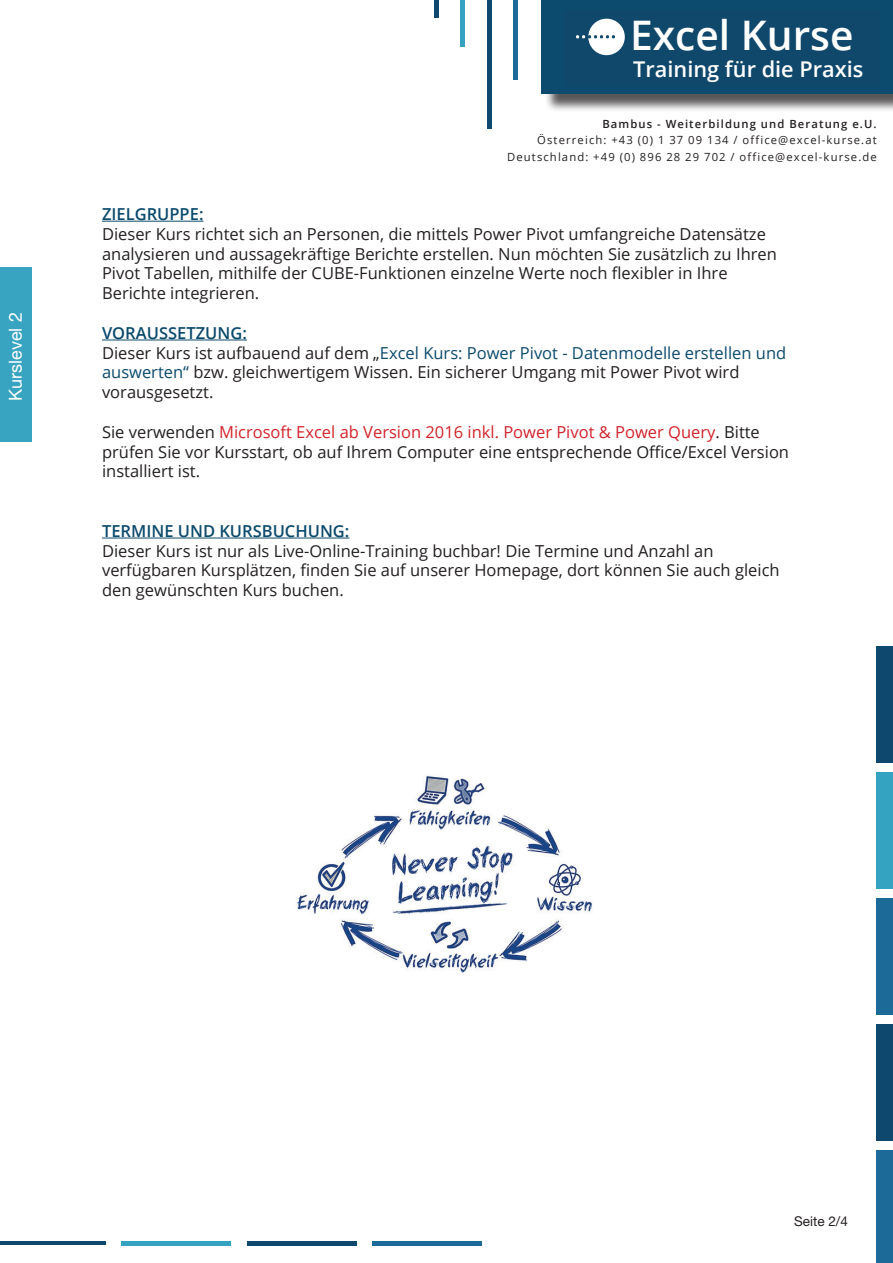
<style>
.page{position:relative;width:893px;height:1263px;background:#fff}
.page>*{position:absolute;margin:0;border:0;box-sizing:border-box;transform-origin:0 0}
.t1{font:600 40.8px "Open Sans";color:#fff}
.t2{font:600 21.75px "Open Sans";color:#fff}
.t3{font:18px "Helvetica Neue LT Std";color:#fff}
.t4{font:16.5px/19.8px "Open Sans";color:#231f20}
.t5{font:600 16.5px "Open Sans";color:#0c4a6c}
.t6{font:13.5px "Helvetica Neue LT Std";color:#231f20}
.t7{font:11.25px/16.5px "Open Sans";letter-spacing:.1em;color:#231f20;text-align:right}
.t8{font:600 11.25px "Open Sans";letter-spacing:.1em;color:#231f20}
.s1{font-weight:600;color:#0c4a6c}
.s2{color:#0c4a6c}
.s3{color:#d1232a}
</style>
<div class="page">
<div style="left:877px;top:772px;width:16px;height:117px;background:#34a3c1"></div>
<div style="left:877px;top:646px;width:16px;height:117px;background:#0e486e"></div>
<div style="left:877px;top:898px;width:16px;height:117px;background:#1b6a98"></div>
<div style="left:877px;top:1024px;width:16px;height:117px;background:#0e486e"></div>
<hr style="left:0;top:1241px;width:105px;height:4px;background:#0e486e">
<hr style="left:122px;top:1241px;width:109px;height:4px;background:#34a3c1">
<hr style="left:247px;top:1241px;width:109px;height:4px;background:#0e486e">
<hr style="left:372px;top:1241px;width:110px;height:4px;background:#1b6a98">
<div style="left:877px;top:1150px;width:16px;height:113px;background:#1b6a98"></div>
<div style="left:434px;top:0;width:5px;height:17px;background:#0e486e"></div>
<hr style="left:461px;top:0;width:4px;height:47px;background:#34a3c1">
<hr style="left:487px;top:0;width:4px;height:129px;background:#0e486e">
<hr style="left:513px;top:0;width:4px;height:79px;background:#1b6a98">
<div style="left:544px;top:0;width:349px;height:113px;background:#231f20;opacity:.75"></div>
<div style="left:542px;top:0;width:351px;height:94px;background:#0c4b6d"></div>
<div style="left:564px;top:10px;width:316px;height:77px;background:#10486c"></div>
<div style="left:588px;top:19px;width:37px;height:36px;background:#fff;border-radius:50%"></div>
<svg style="left:576px;top:35px;width:39px;height:3px"></svg>
<div style="left:0;top:266px;width:31px;height:175px;background:#38a4c2"></div>
<hr style="left:102px;top:221px;width:102px;height:1px;background:#0c4a6c">
<hr style="left:102px;top:340px;width:145px;height:1px;background:#0c4a6c">
<hr style="left:102px;top:538px;width:247px;height:1px;background:#0c4a6c">
<img style="left:296px;top:775px;width:296px;height:198px">
<p class="t3" style="left:5px;top:401px;width:90px;rotate:-90deg">Kurslevel 2</p>
<h1 class="t1" style="left:630px;top:7px;width:225px">Excel Kurse</h1>
<h2 class="t2" style="left:633px;top:54px;width:232px">Training für die Praxis</h2>
<p class="t8" style="left:602px;top:116px;width:276px">Bambus - Weiterbildung und Beratung e.U.</p>
<p class="t7" style="left:507px;top:132px;width:371px">Österreich: +43 (0) 1 37 09 134 / office@excel-kurse.at<br>Deutschland: +49 (0) 896 28 29 702 / office@excel-kurse.de</p>
<p class="t5" style="left:102px;top:203px;width:103px">ZIELGRUPPE:</p>
<p class="t4" style="left:102px;top:223px;width:676px">Dieser Kurs richtet sich an Personen, die mittels Power Pivot umfangreiche Datensätze analysieren und aussagekräftige Berichte erstellen. Nun möchten Sie zusätzlich zu Ihren Pivot Tabellen, mithilfe der CUBE-Funktionen einzelne Werte noch flexibler in Ihre Berichte integrieren.</p>
<p class="t4" style="left:102px;top:322px;width:686px"><span class="s1">VORAUSSETZUNG:<br></span>Dieser Kurs ist aufbauend auf dem „<span class="s2">Excel Kurs: Power Pivot - Datenmodelle erstellen und auswerten“</span> bzw. gleichwertigem Wissen. Ein sicherer Umgang mit Power Pivot wird vorausgesetzt.</p>
<p class="t4" style="left:102px;top:421px;width:688px">Sie verwenden <span class="s3">Microsoft Excel ab Version 2016 inkl. Power Pivot &amp; Power Query</span>. Bitte prüfen Sie vor Kursstart, ob auf Ihrem Computer eine entsprechende Office/Excel Version installiert ist.</p>
<p class="t5" style="left:102px;top:519px;width:249px">TERMINE UND KURSBUCHUNG:</p>
<p class="t4" style="left:102px;top:540px;width:679px">Dieser Kurs ist nur als Live-Online-Training buchbar! Die Termine und Anzahl an verfügbaren Kursplätzen, finden Sie auf unserer Homepage, dort können Sie auch gleich den gewünschten Kurs buchen.</p>
<p class="t6" style="left:794px;top:1213px;width:55px">Seite 2/4</p>
</div>
